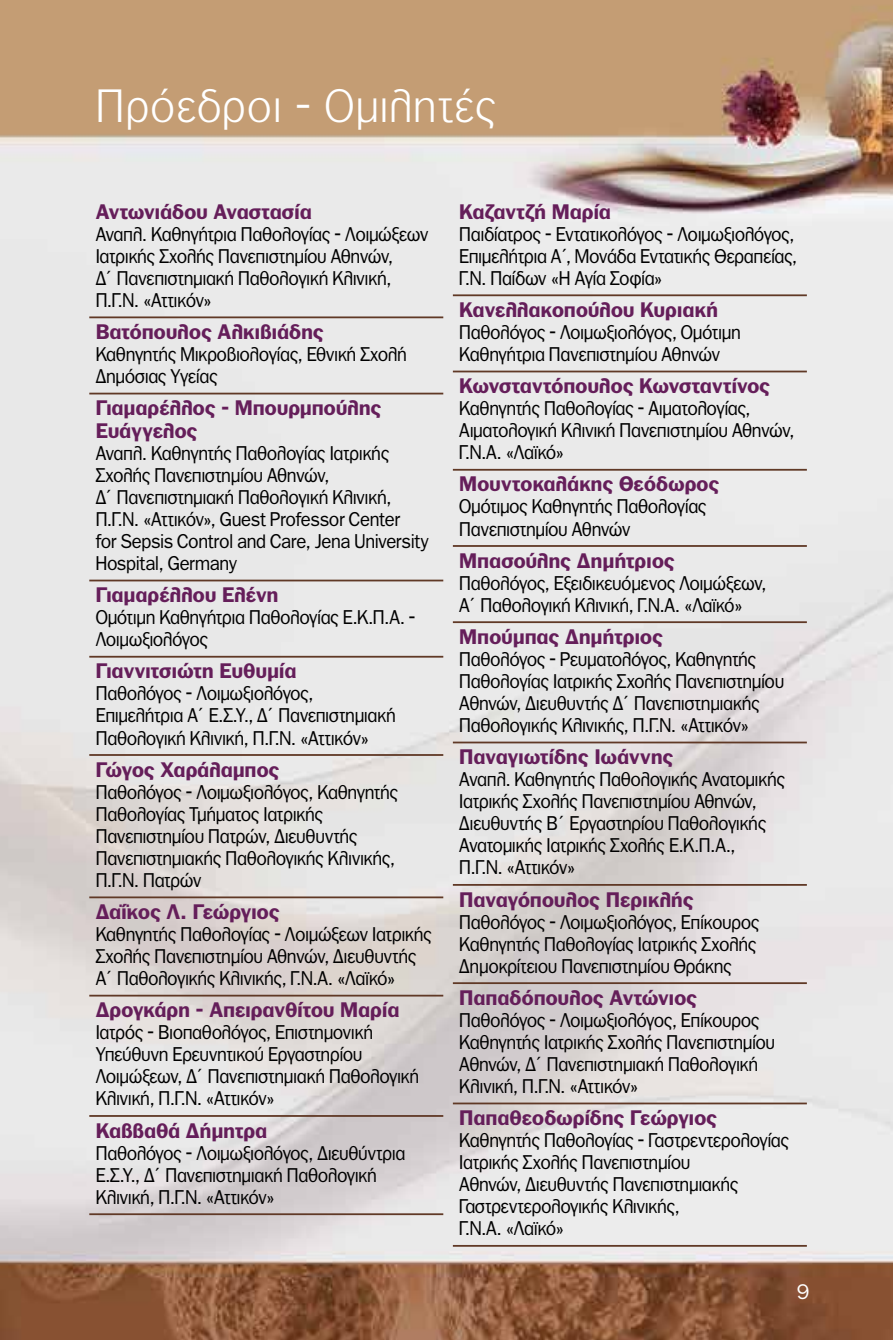
<style>
.page{position:relative;width:893px;height:1340px;background:#fff}
.page>*{position:absolute;margin:0;border:0;box-sizing:border-box;transform-origin:0 0}
.t1{font:300 45px "PF Franklin Gothic";letter-spacing:.05em;color:#fff}
.t2{font:700 20.25px/22.5px "PF Franklin Gothic";letter-spacing:.015em;color:#651e5a}
.t3{font:20.25px "PF Franklin Gothic";color:#fff}
.t4{font:19.12px/22.1px "PF Franklin Gothic";letter-spacing:.01em;color:#000;scale:.95 1}
</style>
<div class="page">
<img style="left:0;top:0;width:893px;height:1339px">
<hr style="left:89px;top:316px;width:354px;height:2px;background:#603926">
<hr style="left:89px;top:392px;width:354px;height:2px;background:#603926">
<hr style="left:89px;top:579px;width:354px;height:2px;background:#603926">
<hr style="left:89px;top:656px;width:354px;height:1px;background:#603926">
<hr style="left:89px;top:754px;width:354px;height:2px;background:#603926">
<hr style="left:89px;top:896px;width:354px;height:2px;background:#603926">
<hr style="left:89px;top:994px;width:354px;height:2px;background:#603926">
<hr style="left:89px;top:1115px;width:354px;height:1px;background:#603926">
<hr style="left:89px;top:1213px;width:354px;height:2px;background:#603926">
<hr style="left:453px;top:294px;width:354px;height:2px;background:#603926">
<hr style="left:453px;top:370px;width:354px;height:2px;background:#603926">
<hr style="left:453px;top:469px;width:354px;height:1px;background:#603926">
<hr style="left:453px;top:545px;width:354px;height:2px;background:#603926">
<hr style="left:453px;top:621px;width:354px;height:2px;background:#603926">
<hr style="left:453px;top:741px;width:354px;height:2px;background:#603926">
<hr style="left:453px;top:884px;width:354px;height:1px;background:#603926">
<hr style="left:453px;top:982px;width:354px;height:2px;background:#603926">
<hr style="left:453px;top:1102px;width:354px;height:2px;background:#603926">
<hr style="left:453px;top:1244px;width:354px;height:2px;background:#603926">
<h1 class="t1" style="left:96px;top:81px;width:401px">Πρόεδροι - Ομιλητές</h1>
<p class="t2" style="left:96px;top:200px;width:217px">Αντωνιάδου Αναστασία</p>
<p class="t4" style="left:96px;top:223px;width:352px">Αναπλ. Καθηγήτρια Παθολογίας - Λοιμώξεων Ιατρικής Σχολής Πανεπιστημίου Αθηνών,<br>Δ΄ Πανεπιστημιακή Παθολογική Κλινική, Π.Γ.Ν. «Αττικόν»</p>
<p class="t2" style="left:96px;top:320px;width:229px">Βατόπουλος Αλκιβιάδης</p>
<p class="t4" style="left:96px;top:343px;width:329px">Καθηγητής Μικροβιολογίας, Εθνική Σχολή<br>Δημόσιας Υγείας</p>
<p class="t2" style="left:96px;top:396px;width:287px">Γιαμαρέλλος - Μπουρμπούλης<br>Ευάγγελος</p>
<p class="t4" style="left:96px;top:442px;width:352px">Αναπλ. Καθηγητής Παθολογίας Ιατρικής Σχολής Πανεπιστημίου Αθηνών,<br>Δ΄ Πανεπιστημιακή Παθολογική Κλινική, Π.Γ.Ν. «Αττικόν», Guest Professor Center<br>for Sepsis Control and Care, Jena University Hospital, Germany</p>
<p class="t2" style="left:96px;top:583px;width:184px">Γιαμαρέλλου Ελένη</p>
<p class="t4" style="left:96px;top:606px;width:338px">Ομότιμη Καθηγήτρια Παθολογίας Ε.Κ.Π.Α. -<br>Λοιμωξιολόγος</p>
<p class="t2" style="left:96px;top:659px;width:202px">Γιαννιτσιώτη Ευθυμία</p>
<p class="t4" style="left:96px;top:682px;width:317px">Παθολόγος - Λοιμωξιολόγος,<br>Επιμελήτρια Α΄ Ε.Σ.Υ., Δ΄ Πανεπιστημιακή<br>Παθολογική Κλινική, Π.Γ.Ν. «Αττικόν»</p>
<p class="t2" style="left:96px;top:758px;width:185px">Γώγος Χαράλαμπος</p>
<p class="t4" style="left:96px;top:780px;width:320px">Παθολόγος - Λοιμωξιολόγος, Καθηγητής<br>Παθολογίας Τμήματος Ιατρικής<br>Πανεπιστημίου Πατρών, Διευθυντής<br>Πανεπιστημιακής Παθολογικής Κλινικής,<br>Π.Γ.Ν. Πατρών</p>
<p class="t2" style="left:96px;top:900px;width:185px">Δαΐκος Λ. Γεώργιος</p>
<p class="t4" style="left:96px;top:923px;width:355px">Καθηγητής Παθολογίας - Λοιμώξεων Ιατρικής<br>Σχολής Πανεπιστημίου Αθηνών, Διευθυντής<br>Α΄ Παθολογικής Κλινικής, Γ.Ν.Α. «Λαϊκό»</p>
<p class="t2" style="left:96px;top:998px;width:305px">Δρογκάρη - Απειρανθίτου Μαρία</p>
<p class="t4" style="left:96px;top:1021px;width:342px">Ιατρός - Βιοπαθολόγος, Επιστημονική Υπεύθυνη Ερευνητικού Εργαστηρίου Λοιμώξεων, Δ΄ Πανεπιστημιακή Παθολογική Κλινική, Π.Γ.Ν. «Αττικόν»</p>
<p class="t2" style="left:96px;top:1118px;width:173px">Καββαθά Δήμητρα</p>
<p class="t4" style="left:96px;top:1141px;width:327px">Παθολόγος - Λοιμωξιολόγος, Διευθύντρια<br>Ε.Σ.Υ., Δ΄ Πανεπιστημιακή Παθολογική<br>Κλινική, Π.Γ.Ν. «Αττικόν»</p>
<p class="t2" style="left:459px;top:200px;width:153px">Καζαντζή Μαρία</p>
<p class="t4" style="left:459px;top:223px;width:357px">Παιδίατρος - Εντατικολόγος - Λοιμωξιολόγος,<br>Επιμελήτρια Α΄, Μονάδα Εντατικής Θεραπείας,<br>Γ.Ν. Παίδων «Η Αγία Σοφία»</p>
<p class="t2" style="left:459px;top:298px;width:260px">Κανελλακοπούλου Κυριακή</p>
<p class="t4" style="left:459px;top:321px;width:298px">Παθολόγος - Λοιμωξιολόγος, Ομότιμη<br>Καθηγήτρια Πανεπιστημίου Αθηνών</p>
<p class="t2" style="left:459px;top:374px;width:312px">Κωνσταντόπουλος Κωνσταντίνος</p>
<p class="t4" style="left:459px;top:397px;width:354px">Καθηγητής Παθολογίας - Αιματολογίας,<br>Αιματολογική Κλινική Πανεπιστημίου Αθηνών,<br>Γ.Ν.Α. «Λαϊκό»</p>
<p class="t2" style="left:459px;top:472px;width:261px">Μουντοκαλάκης Θεόδωρος</p>
<p class="t4" style="left:459px;top:495px;width:262px">Ομότιμος Καθηγητής Παθολογίας<br>Πανεπιστημίου Αθηνών</p>
<p class="t2" style="left:459px;top:549px;width:217px">Μπασούλης Δημήτριος</p>
<p class="t4" style="left:459px;top:571px;width:324px">Παθολόγος, Εξειδικευόμενος Λοιμώξεων,<br>Α΄ Παθολογική Κλινική, Γ.Ν.Α. «Λαϊκό»</p>
<p class="t2" style="left:459px;top:625px;width:205px">Μπούμπας Δημήτριος</p>
<p class="t4" style="left:459px;top:648px;width:343px">Παθολόγος - Ρευματολόγος, Καθηγητής Παθολογίας Ιατρικής Σχολής Πανεπιστημίου Αθηνών, Διευθυντής Δ΄ Πανεπιστημιακής Παθολογικής Κλινικής, Π.Γ.Ν. «Αττικόν»</p>
<p class="t2" style="left:459px;top:745px;width:216px">Παναγιωτίδης Ιωάννης</p>
<p class="t4" style="left:459px;top:768px;width:344px">Αναπλ. Καθηγητής Παθολογικής Ανατομικής Ιατρικής Σχολής Πανεπιστημίου Αθηνών, Διευθυντής Β΄ Εργαστηρίου Παθολογικής Ανατομικής Ιατρικής Σχολής Ε.Κ.Π.Α.,<br>Π.Γ.Ν. «Αττικόν»</p>
<p class="t2" style="left:459px;top:887px;width:236px">Παναγόπουλος Περικλής</p>
<p class="t4" style="left:459px;top:910px;width:317px">Παθολόγος - Λοιμωξιολόγος, Επίκουρος<br>Καθηγητής Παθολογίας Ιατρικής Σχολής<br>Δημοκρίτειου Πανεπιστημίου Θράκης</p>
<p class="t2" style="left:459px;top:986px;width:239px">Παπαδόπουλος Αντώνιος</p>
<p class="t4" style="left:459px;top:1008px;width:334px">Παθολόγος - Λοιμωξιολόγος, Επίκουρος Καθηγητής Ιατρικής Σχολής Πανεπιστημίου Αθηνών, Δ΄ Πανεπιστημιακή Παθολογική Κλινική, Π.Γ.Ν. «Αττικόν»</p>
<p class="t2" style="left:459px;top:1106px;width:259px">Παπαθεοδωρίδης Γεώργιος</p>
<p class="t4" style="left:459px;top:1129px;width:349px">Καθηγητής Παθολογίας - Γαστρεντερολογίας<br>Ιατρικής Σχολής Πανεπιστημίου<br>Αθηνών, Διευθυντής Πανεπιστημιακής<br>Γαστρεντερολογικής Κλινικής,<br>Γ.Ν.Α. «Λαϊκό»</p>
<p class="t3" style="left:797px;top:1280px;width:13px">9</p>
</div>
